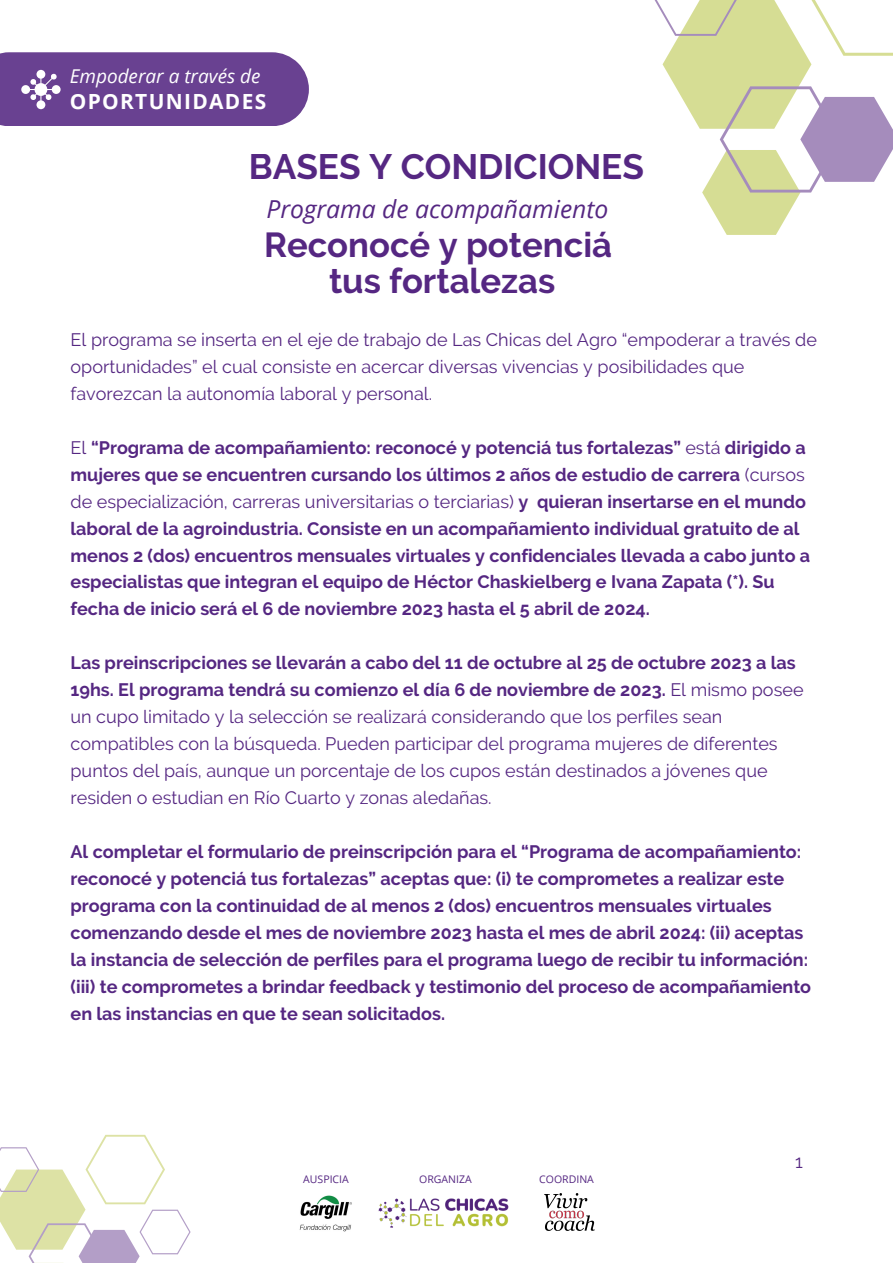
<style>
.page{position:relative;width:893px;height:1264px;background:#fff}
.page>*{position:absolute;margin:0;border:0;box-sizing:border-box;transform-origin:0 0}
.t1{font:700 35.1px "Raleway";color:#552782}
.t2{font:700 34.65px "Raleway";color:#552782}
.t3{font:italic 24.75px "Open Sans";color:#552782}
.t4{font:700 20.85px "Open Sans";letter-spacing:.065em;color:#fff}
.t5{font:italic 19.05px "Open Sans";color:#fff}
.t6{font:700 18px/27px "Raleway";color:#552782}
.t7{font:18px/27px "Raleway";color:#552782}
.t8{font:10.5px "Open Sans";color:#552782}
.s1{font-weight:400}
.s2{font-weight:700}
</style>
<div class="page">
<svg style="left:654px;top:0;width:238px;height:235px"></svg>
<div style="left:0;top:52px;width:309px;height:74px;background:#694191"></div>
<svg style="left:0;top:1134px;width:190px;height:129px"></svg>
<img style="left:378px;top:1198px;width:131px;height:30px">
<img style="left:299px;top:1195px;width:53px;height:37px">
<img style="left:545px;top:1193px;width:49px;height:37px">
<p class="t5" style="left:70px;top:62px;width:192px">Empoderar a través de</p>
<p class="t4" style="left:70px;top:86px;width:198px">OPORTUNIDADES</p>
<p class="t1" style="left:249px;top:146px;width:396px">BASES Y CONDICIONES</p>
<p class="t3" style="left:266px;top:191px;width:343px">Programa de acompañamiento</p>
<p class="t2" style="left:264px;top:224px;width:349px">Reconocé y potenciá</p>
<p class="t2" style="left:329px;top:260px;width:228px">tus fortalezas</p>
<p class="t7" style="left:71px;top:326px;width:748px">El programa se inserta en el eje de trabajo de Las Chicas del Agro “empoderar a través de oportunidades” el cual consiste en acercar diversas vivencias y posibilidades que favorezcan la autonomía laboral y personal.</p>
<p class="t6" style="left:71px;top:433px;width:741px"><span class="s1">El</span> “Programa de acompañamiento: reconocé y potenciá tus fortalezas” <span class="s1">está</span> dirigido a mujeres que se encuentren cursando los últimos 2 años de estudio de carrera <span class="s1">(cursos de especialización, carreras universitarias o terciarias)</span> y quieran insertarse en el mundo laboral de la agroindustria. Consiste en un acompañamiento individual gratuito de al menos 2 (dos) encuentros mensuales virtuales y confidenciales llevada a cabo junto a especialistas que integran el equipo de Héctor Chaskielberg e Ivana Zapata (*). Su fecha de inicio será el 6 de noviembre 2023 hasta el 5 abril de 2024.</p>
<p class="t7" style="left:71px;top:649px;width:734px"><span class="s2">Las preinscripciones se llevarán a cabo del 11 de octubre al 25 de octubre 2023 a las 19hs. El programa tendrá su comienzo el día 6 de noviembre de 2023.</span> El mismo posee un cupo limitado y la selección se realizará considerando que los perfiles sean compatibles con la búsqueda. Pueden participar del programa mujeres de diferentes puntos del país, aunque un porcentaje de los cupos están destinados a jóvenes que residen o estudian en Río Cuarto y zonas aledañas.</p>
<p class="t6" style="left:71px;top:838px;width:742px">Al completar el formulario de preinscripción para el “Programa de acompañamiento: reconocé y potenciá tus fortalezas” aceptas que: (i) te comprometes a realizar este programa con la continuidad de al menos 2 (dos) encuentros mensuales virtuales comenzando desde el mes de noviembre 2023 hasta el mes de abril 2024: (ii) aceptas la instancia de selección de perfiles para el programa luego de recibir tu información: (iii) te comprometes a brindar feedback y testimonio del proceso de acompañamiento en las instancias en que te sean solicitados.</p>
<p class="t8" style="left:303px;top:1171px;width:47px">AUSPICIA</p>
<p class="t8" style="left:419px;top:1171px;width:54px">ORGANIZA</p>
<p class="t8" style="left:539px;top:1171px;width:56px">COORDINA</p>
<p class="t7" style="left:795px;top:1148px;width:9px">1</p>
</div>
